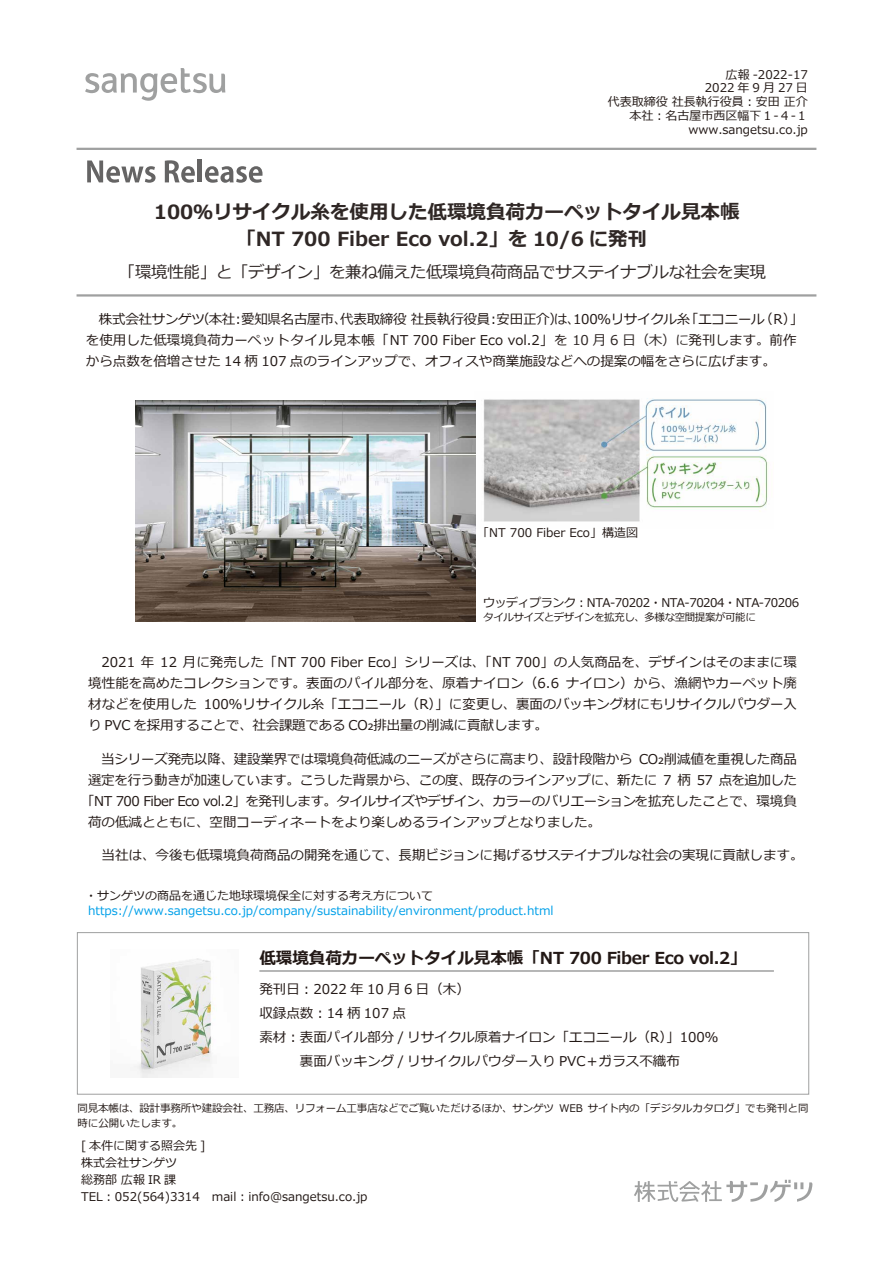
<style>
.page{position:relative;width:893px;height:1263px;background:#fff}
.page>*{position:absolute;margin:0;border:0;box-sizing:border-box;transform-origin:0 0}
.t1{font:700 19.5px/27px "Meiryo";color:#2f2725;text-align:center}
.t2{font:16.5px "Meiryo";letter-spacing:-.02em;color:#2f2725}
.t3{font:700 16.5px "Meiryo";color:#221815}
.t4{font:13.5px/21px "Meiryo";color:#221815}
.t5{font:13.5px "Meiryo";letter-spacing:-.035em;color:#221815}
.t6{font:13.5px "Meiryo";letter-spacing:-.02em;color:#221815}
.t7{font:12px/13.8px "Meiryo";color:#221815;text-align:right}
.t8{font:12px "Meiryo";color:#00a0e9}
.t9{font:12px "Meiryo";letter-spacing:-.04em;color:#221815}
.t10{font:10.5px/15px "Meiryo";letter-spacing:-.01em;color:#221815}
.t11{font:10.5px "Meiryo";letter-spacing:-.04em;color:#221815}
.s1{color:#2f2725}
</style>
<div class="page">
<svg style="left:85px;top:68px;width:140px;height:33px"></svg>
<hr style="left:77px;top:148px;width:739px;height:2px;background:#9fa0a0">
<hr style="left:77px;top:294px;width:739px;height:3px;background:#9fa0a0">
<svg style="left:87px;top:160px;width:69px;height:23px"></svg>
<svg style="left:165px;top:160px;width:30px;height:23px"></svg>
<hr style="left:198px;top:159px;width:4px;height:23px;background:#656464">
<svg style="left:205px;top:166px;width:58px;height:17px"></svg>
<img style="left:483px;top:398px;width:285px;height:124px">
<div style="left:77px;top:932px;width:732px;height:162px;border:1px solid #9fa0a0"></div>
<svg style="left:634px;top:1180px;width:178px;height:22px"></svg>
<hr style="left:259px;top:970px;width:515px;height:2px;background:#9fa0a0">
<img style="left:134px;top:958px;width:80px;height:119px">
<img style="left:136px;top:400px;width:340px;height:221px">
<p class="t7" style="left:608px;top:68px;width:202px">広報 -2022-17<br>2022年9月27日<br>代表取締役 社長執行役員︓安田 正介本社︓名古屋市西区幅下１-４-１www.sangetsu.co.jp</p>
<h1 class="t1" style="left:154px;top:200px;width:587px">100％リサイクル糸を使用した低環境負荷カーペットタイル見本帳「NT 700 Fiber Eco vol.2」を 10/6 に発刊</h1>
<p class="t2" style="left:119px;top:260px;width:649px">「環境性能」と「デザイン」を兼ね備えた低環境負荷商品でサステイナブルな社会を実現</p>
<p class="t4" style="left:86px;top:310px;width:719px;text-indent:13px">株式会社サンゲツ（本社︓愛知県名古屋市、代表取締役 社長執行役員︓安田正介）は、100％リサイクル糸「エコニール（R）」を使用した低環境負荷カーペットタイル見本帳「NT 700 Fiber Eco vol.2」を <span class="s1">10 月 6 日（木）に</span>発刊します。前作から点数を倍増させた 14 柄 107 点のラインアップで、オフィスや商業施設などへの提案の幅をさらに広げます。</p>
<p class="t7" style="left:477px;top:527px;width:162px">「NT 700 Fiber Eco」構造図</p>
<p class="t9" style="left:483px;top:594px;width:317px">ウッディプランク︓NTA-70202・NTA-70204・NTA-70206</p>
<p class="t11" style="left:483px;top:609px;width:274px">タイルサイズとデザインを拡充し、多様な空間提案が可能に</p>
<p class="t4" style="left:88px;top:652px;width:711px;text-align:justify">　2021 年 12 月に発売した「NT 700 Fiber Eco」シリーズは、「NT 700」の人気商品を、デザインはそのままに環境性能を高めたコレクションです。表面のパイル部分を、原着ナイロン（6.6 ナイロン）から、漁網やカーペット廃材などを使用した 100％リサイクル糸「エコニール（R）」に変更し、裏面のバッキング材にもリサイクルパウダー入り PVC を採用することで、社会課題である CO₂排出量の削減に貢献します。</p>
<p class="t4" style="left:101px;top:749px;width:697px">当シリーズ発売以降、建設業界では環境負荷低減のニーズがさらに高まり、設計段階から CO₂削減値を重視した商品</p>
<p class="t6" style="left:88px;top:771px;width:710px">選定を行う動きが加速しています。こうした背景から、この度、既存のラインアップに、新たに 7 柄 57 点を追加した</p>
<p class="t5" style="left:81px;top:792px;width:717px">「NT 700 Fiber Eco vol.2」を発刊します。タイルサイズやデザイン、カラーのバリエーションを拡充したことで、環境負</p>
<p class="t4" style="left:88px;top:812px;width:514px">荷の低減とともに、空間コーディネートをより楽しめるラインアップとなりました。</p>
<p class="t4" style="left:88px;top:845px;width:717px">　当社は、今後も低環境負荷商品の開発を通じて、長期ビジョンに掲げるサステイナブルな社会の実現に貢献します。</p>
<p class="t7" style="left:85px;top:889px;width:349px">・サンゲツの商品を通じた地球環境保全に対する考え方について</p>
<p class="t8" style="left:88px;top:902px;width:467px">https://www.sangetsu.co.jp/company/sustainability/environment/product.html</p>
<p class="t3" style="left:259px;top:946px;width:489px">低環境負荷カーペットタイル見本帳「NT 700 Fiber Eco vol.2」</p>
<p class="t4" style="left:259px;top:978px;width:460px;line-height:24px">発刊日︓2022 年 10 月 6 日（木）<br>収録点数︓14 柄 107 点<br>素材︓表面パイル部分 / リサイクル原着ナイロン「エコニール（R）」100％　　　裏面バッキング / リサイクルパウダー入り PVC＋ガラス不織布</p>
<p class="t10" style="left:77px;top:1101px;width:733px">同見本帳は、設計事務所や建設会社、工務店、リフォーム工事店などでご覧いただけるほか、サンゲツ WEB サイト内の「デジタルカタログ」でも発刊と同時に公開いたします。</p>
<p class="t7" style="left:81px;top:1138px;width:288px;line-height:17px;text-align:left">[ 本件に関する照会先 ]<br>株式会社サンゲツ<br>総務部 広報 IR 課<br>TEL︓052(564)3314　mail︓info@sangetsu.co.jp</p>
</div>
